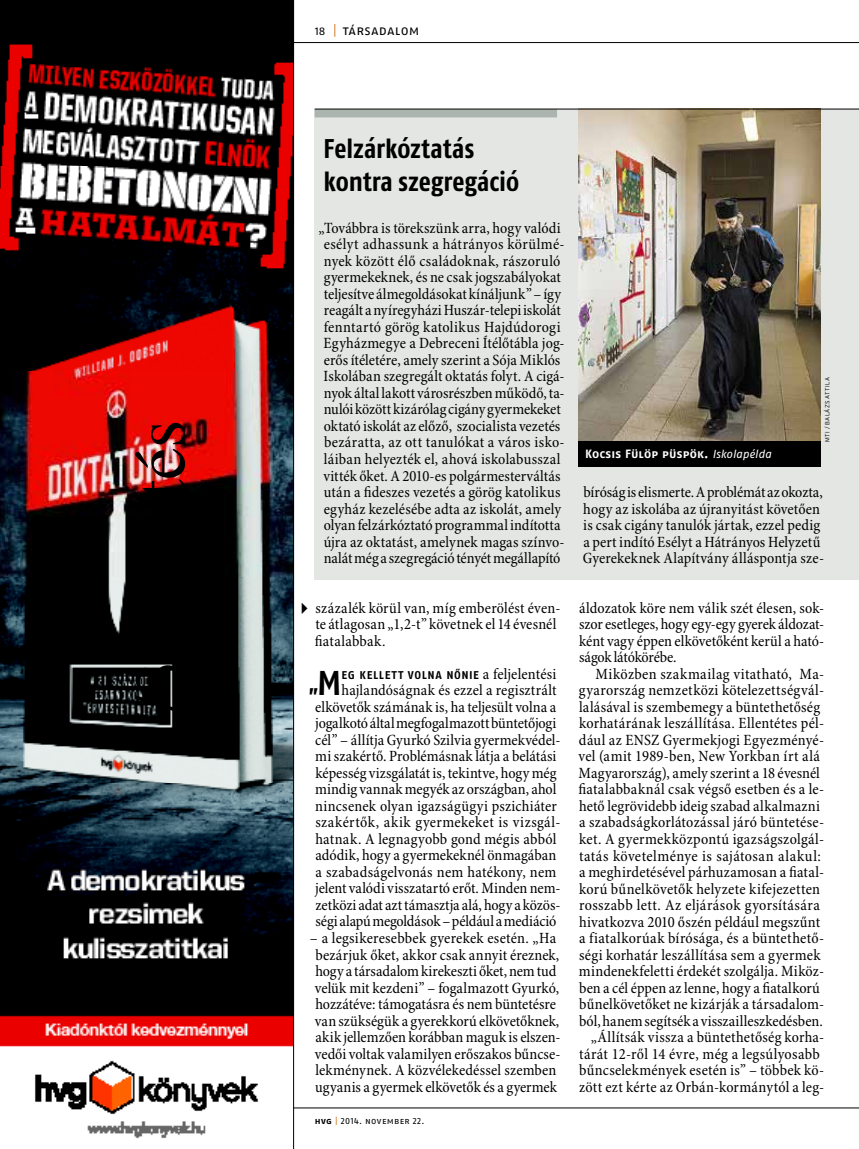
<style>
.page{position:relative;width:859px;height:1149px;background:#fff}
.page>*{position:absolute;margin:0;border:0;box-sizing:border-box;transform-origin:0 0}
.t1{font:700 27px/33px "Fago Co";color:#000}
.t2{font:700 20.85px "Fago Co";color:#000}
.t3{font:condensed 15.75px/16.5px "Minion Pro";letter-spacing:.01em;color:#000}
.t4{font:13.5px "Fago No Regular Caps";letter-spacing:.015em;color:#000}
.t5{font:12px "Fago No Bold Caps";letter-spacing:.01em;color:#fff}
.t6{font:11.25px "Fago No Bold Caps";letter-spacing:.055em;color:#000}
.t7{font:11.25px "Fago No";color:#000}
.t8{font:9px "Fago No Regular Caps";letter-spacing:.04em;color:#000}
.t9{font:300 6px "Interstate";letter-spacing:.06em;color:#000}
.s1{font-size:34.35px}
.s2{font-family:"Minion Pro";font-stretch:condensed;font-size:15.75px}
.s3{font-family:"Fago No Bold Caps"}
.s4{color:#d27b27}
.s5{font-family:"Fago No";font-style:italic;font-size:11.55px}
</style>
<div class="page">
<svg style="left:334px;top:24px;width:1px;height:13px"></svg>
<div style="left:811px;top:109px;width:48px;height:470px;background:#e4e6e3"></div>
<div style="left:315px;top:109px;width:506px;height:470px;background:#e4e6e3"></div>
<div style="left:315px;top:109px;width:242px;height:8px;background:#acb5ad"></div>
<img style="left:0;top:0;width:293px;height:1139px">
<hr style="left:293px;top:0;width:1px;height:1148px;background:#000">
<img style="left:578px;top:110px;width:243px;height:331px">
<div style="left:578px;top:441px;width:243px;height:26px;background:#000"></div>
<hr style="left:315px;top:109px;width:544px;height:1px;background:#000">
<hr style="left:293px;top:1107px;width:566px;height:1px;background:#000">
<hr style="left:293px;top:42px;width:566px;height:1px;background:#000">
<p class="t7" style="left:315px;top:24px;width:12px">18</p>
<p class="t4" style="left:343px;top:22px;width:78px">társadalom</p>
<h1 class="t1" style="left:324px;top:131px;width:197px">Felzárkóztatás kontra szegregáció</h1>
<p class="t3" style="left:319px;top:220px;width:248px;text-align:center">„Továbbra is törekszünk arra, hogy valódi esélyt adhassunk a hátrányos körülmé&shy;nyek között élő családoknak, rászoruló gyermekeknek, és ne csak jogszabályokat teljesítve álmegoldásokat kínáljunk” – így reagált a nyíregyházi Huszár-telepi iskolát fenntartó görög katolikus Hajdúdorogi Egyházmegye a Debreceni Ítélőtábla jog&shy;erős ítéletére, amely szerint a Sója Miklós Iskolában szegregált oktatás folyt. A cigá&shy;nyok által lakott városrészben működő, ta&shy;nulói között kizárólag cigány gyermekeket oktató iskolát az előző, szocialista vezetés bezáratta, az ott tanulókat a város isko&shy;láiban helyezték el, ahová iskolabusszal vitték őket. A 2010-es polgármesterváltás után a fideszes vezetés a görög katolikus egyház kezelésébe adta az iskolát, amely olyan felzárkóztató programmal indította újra az oktatást, amelynek magas színvo&shy;nalát még a szegregáció tényét megállapító</p>
<p class="t3" style="left:315px;top:599px;width:247px">százalék körül van, míg emberölést éven&shy;te átlagosan „1,2-t” követnek el 14 évesnél fiatalabbak.</p>
<h2 class="t2" style="left:309px;top:671px;width:34px">„<span class="s1">M</span></h2>
<p class="t6" style="left:341px;top:668px;width:216px">EG KELLETT VOLNA NŐNIE <span class="s2">a feljelentési</span></p>
<p class="t3" style="left:315px;top:682px;width:247px;text-indent:26px">hajlandóságnak és ezzel a regisztrált elkövetők számának is, ha teljesült volna a jogalkotó által megfogalmazott büntetőjogi cél” – állítja Gyurkó Szilvia gyermekvédel&shy;mi szakértő. Problémásnak látja a belátási képesség vizsgálatát is, tekintve, hogy még mindig vannak megyék az országban, ahol nincsenek olyan igazságügyi pszichiáter szakértők, akik gyermekeket is vizsgál&shy;hatnak. A legnagyobb gond mégis abból adódik, hogy a gyermekeknél önmagában a szabadságelvonás nem hatékony, nem jelent valódi visszatartó erőt. Minden nem&shy;zetközi adat azt támasztja alá, hogy a közös&shy;ségi alapú megoldások – például a mediáció</p>
<p class="t3" style="left:310px;top:930px;width:252px;text-align:center">– a legsikeresebbek gyerekek esetén. „Ha bezárjuk őket, akkor csak annyit éreznek, hogy a társadalom kirekeszti őket, nem tud velük mit kezdeni” – fogalmazott Gyurkó, hozzátéve: támogatásra és nem büntetésre van szükségük a gyerekkorú elkövetőknek, akik jellemzően korábban maguk is elszen&shy;vedői voltak valamilyen erőszakos bűncse&shy;lekménynek. A közvélekedéssel szemben ugyanis a gyermek elkövetők és a gyermek</p>
<p class="t8" style="left:315px;top:1115px;width:111px"><span class="s3">HVG</span> <span class="s4">|</span> 2014. november 22.</p>
<p class="t5" style="left:585px;top:446px;width:188px">KOCSIS FÜLÖP PÜSPÖK. <span class="s5">Iskolapélda</span></p>
<p class="t9" style="left:824px;top:441px;width:66px;rotate:-90deg">MTI / balázs attila</p>
<p class="t3" style="left:583px;top:484px;width:243px">bíróság is elismerte. A problémát az okozta, hogy az iskolába az újranyitást követően is csak cigány tanulók jártak, ezzel pedig a pert indító Esélyt a Hátrányos Helyzetű Gyerekeknek Alapítvány álláspontja sze-</p>
<p class="t3" style="left:579px;top:600px;width:246px;text-align:justify">áldozatok köre nem válik szét élesen, sok&shy;szor esetleges, hogy egy-egy gyerek áldozat&shy;ként vagy éppen elkövetőként kerül a ható&shy;ságok látókörébe.</p>
<p class="t3" style="left:578px;top:666px;width:247px;text-align:right">Miközben szakmailag vitatható, Ma&shy;gyarország nemzetközi kötelezettségvál&shy;lalásával is szembemegy a büntethetőség korhatárának leszállítása. Ellentétes pél&shy;dául az ENSZ Gyermekjogi Egyezményé&shy;vel (amit 1989-ben, New Yorkban írt alá Magyarország), amely szerint a 18 évesnél fiatalabbaknál csak végső esetben és a le&shy;hető legrövidebb ideig szabad alkalmazni a szabadságkorlátozással járó büntetése&shy;ket. A gyermekközpontú igazságszolgál&shy;tatás követelménye is sajátosan alakul: a meghirdetésével párhuzamosan a fiatal&shy;korú bűnelkövetők helyzete kifejezetten rosszabb lett. Az eljárások gyorsítására hivatkozva 2010 őszén például megszűnt a fiatalkorúak bírósága, és a büntethető&shy;ségi korhatár leszállítása sem a gyermek mindenekfeletti érdekét szolgálja. Miköz&shy;ben a cél éppen az lenne, hogy a fiatalkorú bűnelkövetőket ne kizárják a társadalom&shy;ból, hanem segítsék a visszailleszkedésben. „Állítsák vissza a büntethetőség korha&shy;tárát 12-ről 14 évre, még a legsúlyosabb bűncselekmények esetén is” – többek kö&shy;zött ezt kérte az Orbán-kormánytól a leg-</p>
</div>
